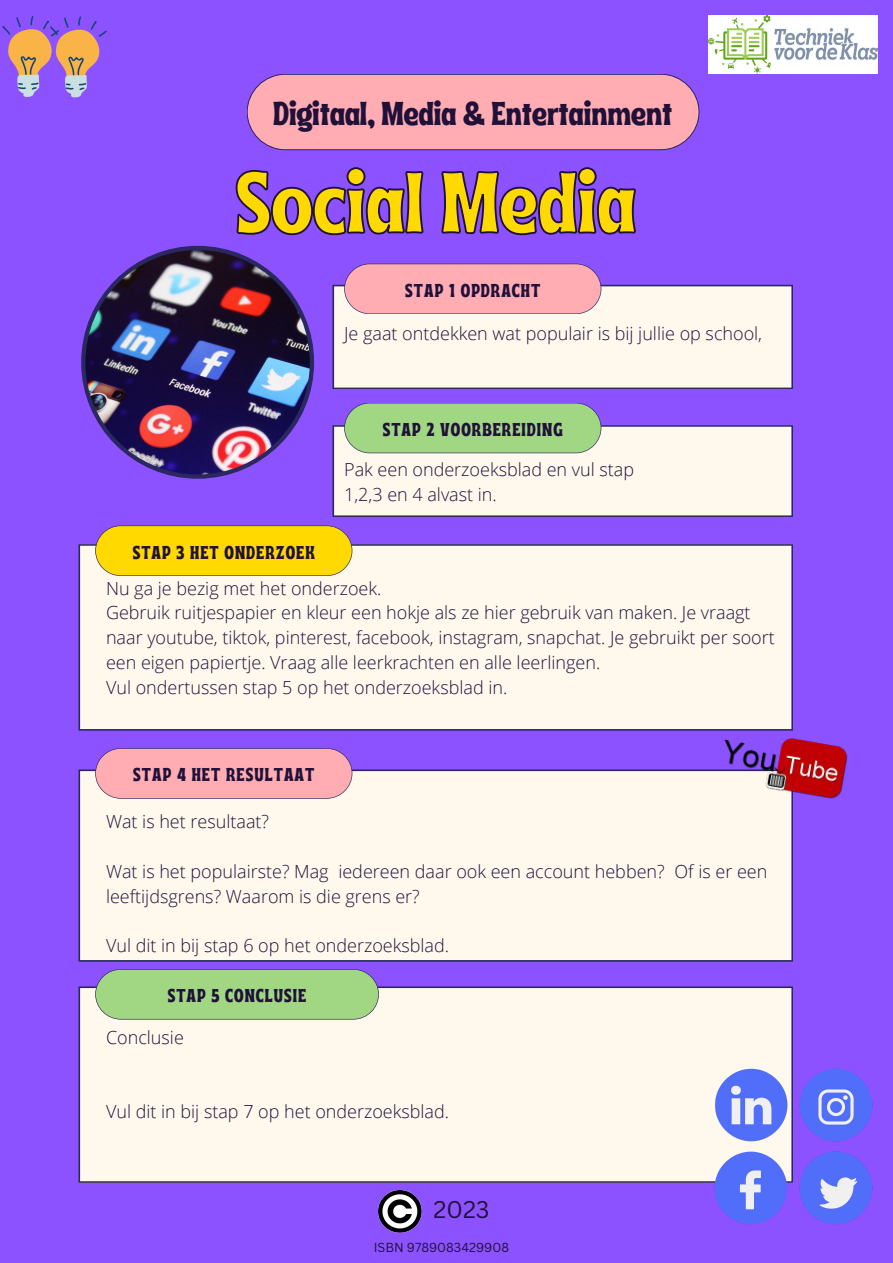
<style>
.page{position:relative;width:893px;height:1263px;background:#8c52ff}
.page>*{position:absolute;margin:0;border:0;box-sizing:border-box;transform-origin:0 0}
.t1{font:86.1px "Ayr Tropika Island Int";color:#ffd900}
.t2{font:33.08px "Ayr Tropika Island Int";color:#201139}
.t3{font:23.55px "Canva Sans";color:#201139}
.t4{font:18.6px "Ayr Tropika Island Int";letter-spacing:.055em;color:#201139}
.t5{font:300 18px/24.8px "Open Sans";color:#201139}
.t6{font:12.75px "Canva Sans";color:#201139}
</style>
<div class="page">
<div style="left:332px;top:285px;width:461px;height:104px;background:#fff9ed"></div>
<div style="left:78px;top:986px;width:715px;height:197px;background:#fff9ed"></div>
<div style="left:78px;top:769px;width:715px;height:193px;background:#fff9ed"></div>
<div style="left:78px;top:544px;width:715px;height:187px;background:#fff9ed"></div>
<svg style="left:95px;top:525px;width:257px;height:51px;background:#f5d00f"></svg>
<svg style="left:344px;top:264px;width:257px;height:50px;background:#f8a9b4"></svg>
<svg style="left:332px;top:403px;width:461px;height:114px;background:#d8dbd1"></svg>
<svg style="left:95px;top:748px;width:257px;height:51px;background:#f6a8b4"></svg>
<svg style="left:95px;top:969px;width:284px;height:50px;background:#a0d087"></svg>
<img style="left:81px;top:246px;width:233px;height:233px">
<svg style="left:235px;top:167px;width:401px;height:69px"></svg>
<div style="left:247px;top:74px;width:452px;height:76px;background:#ffacb3"></div>
<img style="left:709px;top:16px;width:168px;height:58px">
<img style="left:379px;top:1190px;width:43px;height:43px">
<img style="left:697px;top:1050px;width:176px;height:175px">
<img style="left:695px;top:700px;width:153px;height:139px">
<svg style="left:2px;top:16px;width:105px;height:82px"></svg>
<p class="t2" style="left:273px;top:82px;width:401px">Digitaal, Media &amp; Entertainment</p>
<h1 class="t1" style="left:236px;top:121px;width:402px">Social Media</h1>
<p class="t4" style="left:405px;top:273px;width:137px">STAP 1 OPDRACHT</p>
<p class="t5" style="left:344px;top:321px;width:419px">Je gaat ontdekken wat populair is bij jullie op school,</p>
<p class="t4" style="left:383px;top:412px;width:182px">STAP 2 VOORBEREIDING</p>
<p class="t4" style="left:133px;top:535px;width:184px">STAP 3 HET ONDERZOEK</p>
<h5 class="t5" style="left:344px;top:457px;width:291px">Pak een onderzoeksblad en vul stap<br>1,2,3 en 4 alvast in.</h5>
<h5 class="t5" style="left:106px;top:575px;width:670px">Nu ga je bezig met het onderzoek.<br>Gebruik ruitjespapier en kleur een hokje als ze hier gebruik van maken. Je vraagt naar youtube, tiktok, pinterest, facebook, instagram, snapchat. Je gebruikt per soort een eigen papiertje. Vraag alle leerkrachten en alle leerlingen.<br>Vul ondertussen stap 5 op het onderzoeksblad in.</h5>
<h2 class="t4" style="left:133px;top:757px;width:182px">STAP 4 HET RESULTAAT</h2>
<h4 class="t5" style="left:106px;top:809px;width:165px">Wat is het resultaat?</h4>
<h5 class="t5" style="left:106px;top:858px;width:663px">Wat is het populairste? Mag iedereen daar ook een account hebben? Of is er een leeftijdsgrens? Waarom is die grens er?</h5>
<h5 class="t5" style="left:106px;top:933px;width:344px">Vul dit in bij stap 6 op het onderzoeksblad.</h5>
<p class="t4" style="left:168px;top:978px;width:140px">STAP 5 CONCLUSIE</p>
<h4 class="t5" style="left:106px;top:1024px;width:79px">Conclusie</h4>
<h5 class="t5" style="left:106px;top:1098px;width:344px">Vul dit in bij stap 7 op het onderzoeksblad.</h5>
<h5 class="t3" style="left:433px;top:1193px;width:57px">2023</h5>
<p class="t6" style="left:374px;top:1239px;width:137px">ISBN 9789083429908</p>
</div>
